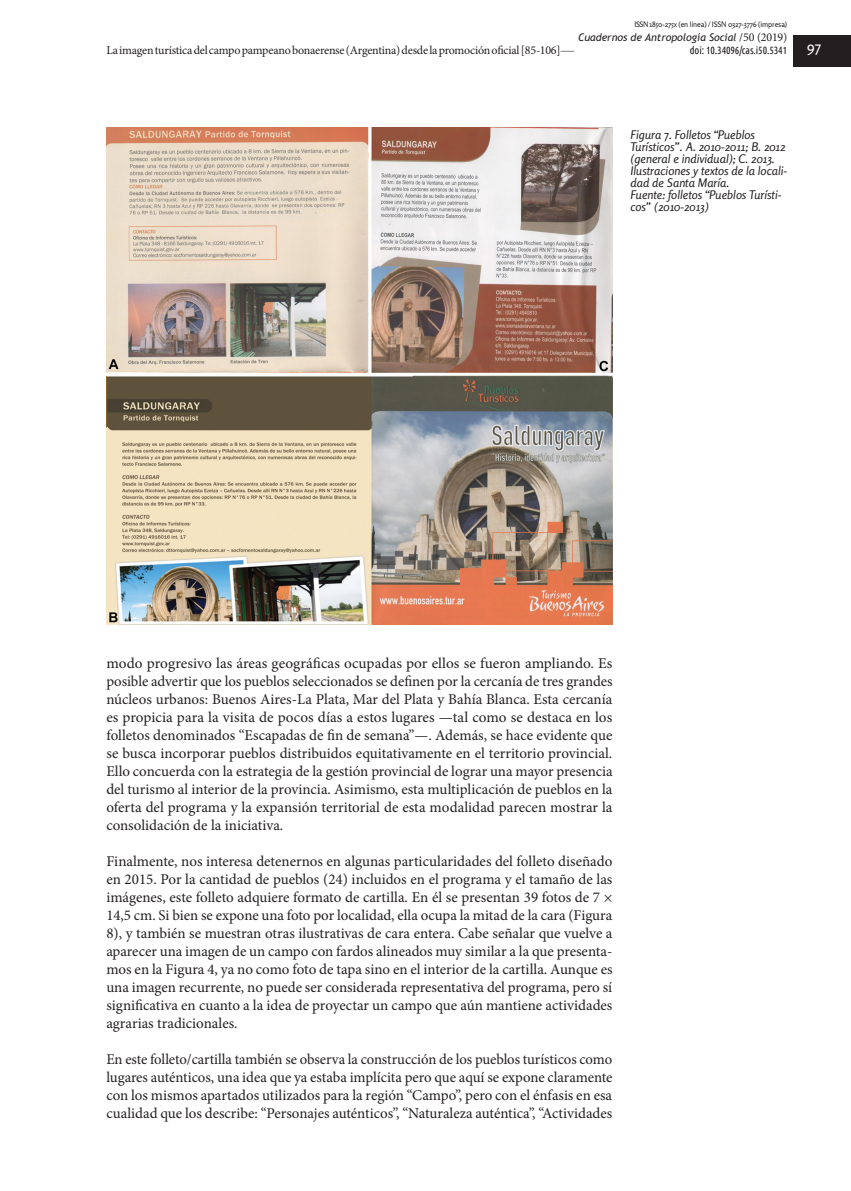
<style>
.page{position:relative;width:851px;height:1191px;background:#fff}
.page>*{position:absolute;margin:0;border:0;box-sizing:border-box;transform-origin:0 0}
.Art____Texto_princip{font:15px/18px "Minion Pro";color:#231f20;text-align:justify}
.t1{font:15px "Rosario";color:#fff}
.Img____Epígrafe_infe{font:italic 12px/12px "Rosario";color:#231f20}
.t2{font:12px "Minion Pro";letter-spacing:-.02em;color:#231f20}
.t3{font:italic 10.5px "Trebuchet MS";color:#231f20}
.t4{font:10.5px "Ubuntu Condensed";letter-spacing:-.01em;color:#231f20}
.t5{font:7.5px "Rosario";letter-spacing:-.02em;color:#231f20}
.s1{font-family:"Minion Pro";font-style:normal;font-size:12px}
.s2{font-style:italic}
</style>
<div class="page">
<hr style="left:142px;top:51px;width:432px;height:1px;background:#808285">
<div style="left:793px;top:35px;width:57px;height:31px;background:#231f20"></div>
<div style="left:106px;top:43px;width:454px;height:15px;background:#fff"></div>
<img style="left:106px;top:128px;width:506px;height:497px">
<p class="t5" style="left:634px;top:20px;width:154px">ISSN 1850-275x (en línea) / ISSN 0327-3776 (impresa)</p>
<p class="t3" style="left:578px;top:31px;width:210px">Cuadernos de Antropología Social <span class="s1">/50 (2019)</span></p>
<p class="t2" style="left:106px;top:42px;width:455px">La imagen turística del campo pampeano bonaerense (Argentina) desde la promoción oficial [85<span class="s2">-</span>106]</p>
<p class="t4" style="left:689px;top:44px;width:99px">doi: 10.34096/cas.i50.5341</p>
<p class="t1" style="left:806px;top:38px;width:16px">97</p>
<p class="Img____Epígrafe_infe" style="left:630px;top:129px;width:158px">Figura 7. Folletos “Pueblos<br>Turísticos”. A. 2010-2011; B. 2012 (general e individual); C. 2013.<br>Ilustraciones y textos de la locali&shy;dad de Santa María.<br>Fuente: folletos “Pueblos Turísti&shy;cos” (2010-2013)</p>
<p class="Art____Texto_princip" style="left:106px;top:654px;width:507px">modo progresivo las áreas geográficas ocupadas por ellos se fueron ampliando. Es posible advertir que los pueblos seleccionados se definen por la cercanía de tres grandes núcleos urbanos: Buenos Aires-La Plata, Mar del Plata y Bahía Blanca. Esta cercanía es propicia para la visita de pocos días a estos lugares —tal como se destaca en los folletos denominados “Escapadas de fin de semana”—. Además, se hace evidente que se busca incorporar pueblos distribuidos equitativamente en el territorio provincial.<br>Ello concuerda con la estrategia de la gestión provincial de lograr una mayor presencia del turismo al interior de la provincia. Asimismo, esta multiplicación de pueblos en la oferta del programa y la expansión territorial de esta modalidad parecen mostrar la consolidación de la iniciativa.</p>
<p class="Art____Texto_princip" style="left:106px;top:852px;width:507px">Finalmente, nos interesa detenernos en algunas particularidades del folleto diseñado en 2015. Por la cantidad de pueblos (24) incluidos en el programa y el tamaño de las imágenes, este folleto adquiere formato de cartilla. En él se presentan 39 fotos de 7 × 14,5 cm. Si bien se expone una foto por localidad, ella ocupa la mitad de la cara (Figura 8), y también se muestran otras ilustrativas de cara entera. Cabe señalar que vuelve a aparecer una imagen de un campo con fardos alineados muy similar a la que presenta&shy;mos en la Figura 4, ya no como foto de tapa sino en el interior de la cartilla. Aunque es una imagen recurrente, no puede ser considerada representativa del programa, pero sí significativa en cuanto a la idea de proyectar un campo que aún mantiene actividades agrarias tradicionales.</p>
<p class="Art____Texto_princip" style="left:106px;top:1050px;width:507px">En este folleto/cartilla también se observa la construcción de los pueblos turísticos como lugares auténticos, una idea que ya estaba implícita pero que aquí se expone claramente con los mismos apartados utilizados para la región “Campo”, pero con el énfasis en esa cualidad que los describe: “Personajes auténticos”, “Naturaleza auténtica”, “Actividades</p>
</div>
